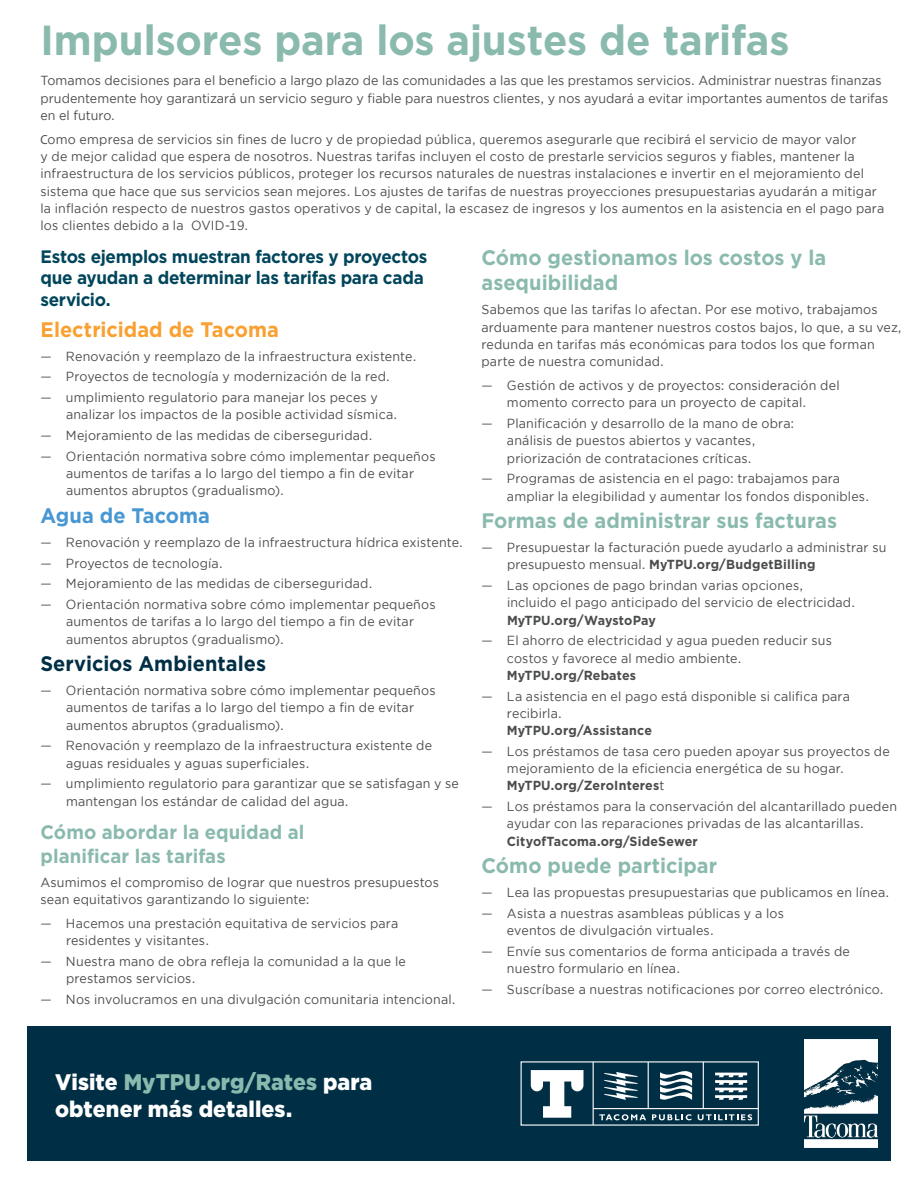
<style>
.page{position:relative;width:918px;height:1188px;background:#fff}
.page>*{position:absolute;margin:0;border:0;box-sizing:border-box;transform-origin:0 0}
.Subhead_1{font:700 42px "Gotham";color:#8abaae;scale:.95 1}
.t1{font:900 22.5px/27px "Gotham";letter-spacing:.005em;color:#fff;scale:.95 1}
.Subhead_2{font:700 21px/25.2px "Gotham";letter-spacing:.005em;color:#8abaae;scale:.95 1}
.Subhead_2-2{font:700 21px "Gotham";color:#f9a030;scale:.95 1}
.Subhead_2-3{font:700 21px "Gotham";color:#002f45;scale:.95 1}
.Subhead_2-4{font:700 21px "Gotham";letter-spacing:.005em;color:#4797d2;scale:.95 1}
.Subhead_2-5{font:700 19.5px/23.4px "Gotham";letter-spacing:.005em;color:#8abaae;scale:.95 1}
.Subhead_3{font:700 18px/21.6px "Gotham";letter-spacing:-.015em;color:#00455b;scale:.95 1}
.Dash_Bullet{font:13.2px/17.2px "Gotham";letter-spacing:.015em;color:#4b4c4d;scale:.95 1}
._4__Body_Copy{font:13.2px/17.2px "Gotham";letter-spacing:.01em;color:#4b4c4d;scale:.95 1}
.s1{font-family:"Myriad Pro"}
.s2{font-weight:700}
.s3{color:#8abaae}
</style>
<div class="page">
<div style="left:27px;top:1026px;width:864px;height:135px;background:#002f45"></div>
<svg style="left:599px;top:1114px;width:47px;height:6px"></svg>
<svg style="left:652px;top:1114px;width:39px;height:6px"></svg>
<svg style="left:698px;top:1114px;width:54px;height:6px"></svg>
<hr style="left:593px;top:1108px;width:165px;height:1px;background:#fff">
<hr style="left:648px;top:1062px;width:1px;height:46px;background:#fff">
<hr style="left:703px;top:1062px;width:1px;height:46px;background:#fff">
<svg style="left:531px;top:1070px;width:53px;height:48px"></svg>
<svg style="left:660px;top:1071px;width:32px;height:29px"></svg>
<svg style="left:715px;top:1073px;width:32px;height:27px"></svg>
<svg style="left:604px;top:1072px;width:34px;height:28px"></svg>
<hr style="left:593px;top:1062px;width:1px;height:63px;background:#fff">
<img style="left:804px;top:1039px;width:74px;height:109px">
<p class="Subhead_1" style="left:40px;top:12px;width:790px">Impulsores para los ajustes de tarifas</p>
<p class="_4__Body_Copy" style="left:40px;top:72px;width:894px">Tomamos decisiones para el beneficio a largo plazo de las comunidades a las que les prestamos servicios. Administrar nuestras finanzas prudentemente hoy garantizará un servicio seguro y fiable para nuestros clientes, y nos ayudará a evitar importantes aumentos de tarifas en el futuro.</p>
<p class="_4__Body_Copy" style="left:40px;top:130px;width:890px"><span class="s1">C</span>omo empresa de servicios sin fines de lucro y de propiedad pública, queremos asegurarle que recibirá el servicio de mayor valor<br>y de mejor calidad que espera de nosotros. Nuestras tarifas incluyen el costo de prestarle servicios seguros y fiables, mantener la infraestructura de los servicios públicos, proteger los recursos naturales de nuestras instalaciones e invertir en el mejoramiento del sistema que hace que sus servicios sean mejores. Los ajustes de tarifas de nuestras proyecciones presupuestarias ayudarán a mitigar la inflación respecto de nuestros gastos operativos y de capital, la escasez de ingresos y los aumentos en la asistencia en el pago para los clientes debido a la COVID-19.</p>
<p class="Subhead_3" style="left:40px;top:245px;width:409px">Estos ejemplos muestran factores y proyectos que ayudan a determinar las tarifas para cada servicio.</p>
<p class="Subhead_2-2" style="left:40px;top:315px;width:253px">Electricidad de Tacoma</p>
<p class="Dash_Bullet" style="left:40px;top:347px;width:397px">— Renovación y reemplazo de la infraestructura existente.</p>
<p class="Dash_Bullet" style="left:40px;top:368px;width:369px">— Proyectos de tecnología y modernización de la red.</p>
<p class="Dash_Bullet" style="left:66px;top:389px;width:350px;text-indent:-26px">— umplimiento regulatorio para manejar los peces y analizar los impactos de la posible actividad sísmica.</p>
<p class="Dash_Bullet" style="left:40px;top:427px;width:351px">— Mejoramiento de las medidas de ciberseguridad.</p>
<p class="Dash_Bullet" style="left:66px;top:447px;width:391px;text-indent:-26px">— Orientación normativa sobre cómo implementar pequeños aumentos de tarifas a lo largo del tiempo a fin de evitar aumentos abruptos (gradualismo).</p>
<p class="Subhead_2-4" style="left:40px;top:502px;width:180px">Agua de Tacoma</p>
<p class="Dash_Bullet" style="left:40px;top:533px;width:446px">— Renovación y reemplazo de la infraestructura hídrica existente.</p>
<p class="Dash_Bullet" style="left:40px;top:554px;width:193px">— Proyectos de tecnología.</p>
<p class="Dash_Bullet" style="left:40px;top:575px;width:351px">— Mejoramiento de las medidas de ciberseguridad.</p>
<p class="Dash_Bullet" style="left:66px;top:596px;width:391px;text-indent:-26px">— Orientación normativa sobre cómo implementar pequeños aumentos de tarifas a lo largo del tiempo a fin de evitar aumentos abruptos (gradualismo).</p>
<p class="Subhead_2-3" style="left:40px;top:650px;width:239px">Servicios Ambientales</p>
<p class="Dash_Bullet" style="left:66px;top:682px;width:391px;text-indent:-26px">— Orientación normativa sobre cómo implementar pequeños aumentos de tarifas a lo largo del tiempo a fin de evitar aumentos abruptos (gradualismo).</p>
<p class="Dash_Bullet" style="left:66px;top:737px;width:387px;text-indent:-26px">— Renovación y reemplazo de la infraestructura existente de aguas residuales y aguas superficiales.</p>
<p class="Dash_Bullet" style="left:66px;top:775px;width:415px;text-indent:-26px">— umplimiento regulatorio para garantizar que se satisfagan y se mantengan los estándar de calidad del agua.</p>
<p class="Subhead_2-5" style="left:40px;top:821px;width:279px">Cómo abordar la equidad al planificar las tarifas</p>
<p class="_4__Body_Copy" style="left:40px;top:873px;width:421px">Asumimos el compromiso de lograr que nuestros presupuestos sean equitativos garantizando lo siguiente:</p>
<p class="Dash_Bullet" style="left:66px;top:914px;width:351px;text-indent:-26px">— Hacemos una prestación equitativa de servicios para residentes y visitantes.</p>
<p class="Dash_Bullet" style="left:66px;top:952px;width:359px;text-indent:-26px">— Nuestra mano de obra refleja la comunidad a la que le prestamos servicios.</p>
<p class="Dash_Bullet" style="left:40px;top:990px;width:438px">— Nos involucramos en una divulgación comunitaria intencional.</p>
<p class="Subhead_2" style="left:482px;top:245px;width:364px">Cómo gestionamos los costos y la asequibilidad</p>
<p class="_4__Body_Copy" style="left:482px;top:301px;width:444px">Sabemos que las tarifas lo afectan. Por ese motivo, trabajamos arduamente para mantener nuestros costos bajos, lo que, a su vez, redunda en tarifas más económicas para todos los que forman parte de nuestra comunidad.</p>
<p class="Dash_Bullet" style="left:482px;top:376px;width:378px;text-align:center">— Gestión de activos y de proyectos: consideración del momento correcto para un proyecto de capital.</p>
<p class="Dash_Bullet" style="left:507px;top:414px;width:304px;text-indent:-25px">— Planificación y desarrollo de la mano de obra: análisis de puestos abiertos y vacantes, priorización de contrataciones críticas.</p>
<p class="Dash_Bullet" style="left:507px;top:470px;width:383px;text-indent:-25px">— Programas de asistencia en el pago: trabajamos para ampliar la elegibilidad y aumentar los fondos disponibles.</p>
<p class="Subhead_2" style="left:482px;top:508px;width:376px">Formas de administrar sus facturas</p>
<p class="Dash_Bullet" style="left:507px;top:538px;width:401px;text-indent:-26px">— Presupuestar la facturación puede ayudarlo a administrar su presupuesto mensual. <span class="s2">MyTPU.org/BudgetBilling</span></p>
<p class="Dash_Bullet" style="left:507px;top:576px;width:368px;text-indent:-26px">— Las opciones de pago brindan varias opciones, incluido el pago anticipado del servicio de electricidad.<br><span class="s2">MyTPU.org/WaystoPay</span></p>
<p class="Dash_Bullet" style="left:507px;top:632px;width:344px;text-indent:-26px">— El ahorro de electricidad y agua pueden reducir sus costos y favorece al medio ambiente.<br><span class="s2">MyTPU.org/Rebates</span></p>
<p class="Dash_Bullet" style="left:507px;top:687px;width:363px;text-indent:-26px">— La asistencia en el pago está disponible si califica para recibirla.<br><span class="s2">MyTPU.org/Assistance</span></p>
<p class="Dash_Bullet" style="left:507px;top:742px;width:405px;text-indent:-26px">— Los préstamos de tasa cero pueden apoyar sus proyectos de mejoramiento de la eficiencia energética de su hogar.<br><span class="s2">MyTPU.org/ZeroInteres</span>t</p>
<p class="Dash_Bullet" style="left:507px;top:798px;width:412px;text-indent:-26px">— Los préstamos para la conservación del alcantarillado pueden ayudar con las reparaciones privadas de las alcantarillas.<br><span class="s2">CityofTacoma.org/SideSewer</span></p>
<p class="Subhead_2" style="left:481px;top:853px;width:250px">Cómo puede participar</p>
<p class="Dash_Bullet" style="left:481px;top:884px;width:431px">— Lea las propuestas presupuestarias que publicamos en línea.</p>
<p class="Dash_Bullet" style="left:507px;top:904px;width:293px;text-indent:-25px">— Asista a nuestras asambleas públicas y a los eventos de divulgación virtuales.</p>
<p class="Dash_Bullet" style="left:507px;top:942px;width:363px;text-indent:-25px">— Envíe sus comentarios de forma anticipada a través de nuestro formulario en línea.</p>
<p class="Dash_Bullet" style="left:481px;top:980px;width:425px">— Suscríbase a nuestras notificaciones por correo electrónico.</p>
<p class="t1" style="left:55px;top:1068px;width:335px">Visite <span class="s3">MyTPU.org/Rates</span> para obtener más detalles.</p>
</div>
